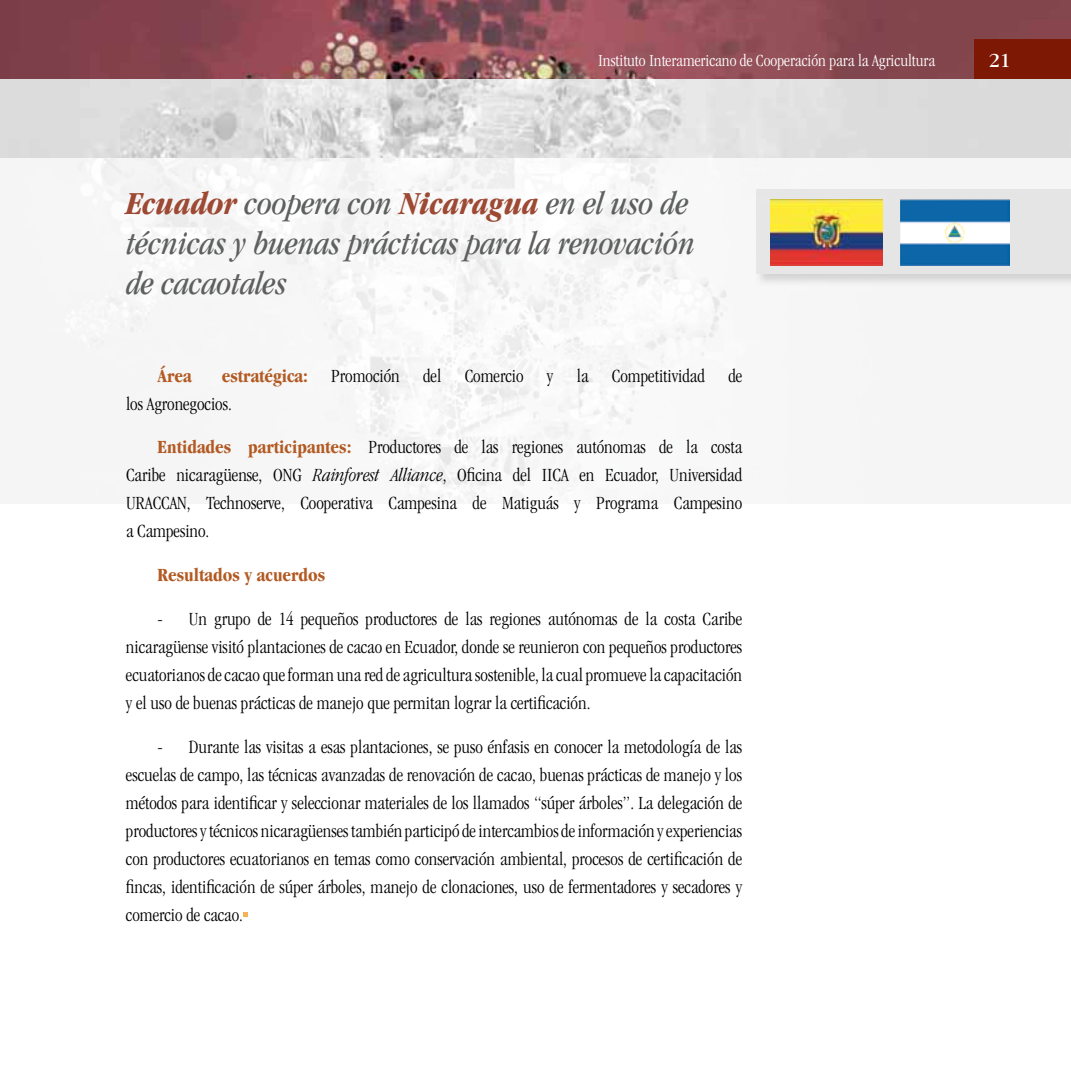
<style>
.page{position:relative;width:1071px;height:1071px;background:#fff}
.page>*{position:absolute;margin:0;border:0;box-sizing:border-box;transform-origin:0 0}
.t1{font:italic condensed 33.25px/39.9px "Garamond";color:#5e5f5f}
.t2{font:21px "Garamond";color:#fff}
.t3{font:300 condensed 19.25px/28px "Garamond";color:#000;text-align:justify}
.t4{font:700 condensed 19.25px "Garamond";color:#b25a22}
.t5{font:300 condensed 17.5px "Garamond";color:#fff}
.s1{font-weight:700;color:#9d4933}
.s2{font-weight:700;color:#b25a22}
.s3{font-style:italic}
</style>
<div class="page">
<img style="left:0;top:0;width:1071px;height:158px">
<img style="left:0;top:23px;width:1071px;height:56px">
<div style="left:975px;top:40px;width:96px;height:39px;background:#7d1805"></div>
<div style="left:756px;top:189px;width:315px;height:85px;background:#e5e5e6"></div>
<img style="left:770px;top:200px;width:113px;height:66px">
<img style="left:900px;top:200px;width:110px;height:66px">
<svg style="left:243px;top:912px;width:5px;height:5px"></svg>
<p class="t5" style="left:598px;top:54px;width:339px">Instituto Interamericano de Cooperación para la Agricultura</p>
<p class="t2" style="left:989px;top:53px;width:24px">21</p>
<h1 class="t1" style="left:126px;top:186px;width:570px"><span class="s1">Ecuador</span> coopera con <span class="s1">Nicaragua</span> en el uso de técnicas y buenas prácticas para la renovación de cacaotales</h1>
<p class="t4" style="left:158px;top:368px;width:36px">Área</p>
<p class="t3" style="left:126px;top:363px;width:618px;text-indent:96px"><span class="s2">estratégica:</span> Promoción del Comercio y la Competitividad de los Agronegocios.</p>
<p class="t3" style="left:126px;top:435px;width:618px;text-indent:31px"><span class="s2">Entidades participantes:</span> Productores de las regiones autónomas de la costa Caribe nicaragüense, ONG <span class="s3">Rainforest Alliance</span>, Oficina del IICA en Ecuador, Universidad URACCAN, Technoserve, Cooperativa Campesina de Matiguás y Programa Campesino a Campesino.</p>
<p class="t4" style="left:158px;top:568px;width:169px">Resultados y acuerdos</p>
<p class="t3" style="left:126px;top:606px;width:618px;text-indent:32px">- Un grupo de 14 pequeños productores de las regiones autónomas de la costa Caribe nicaragüense visitó plantaciones de cacao en Ecuador, donde se reunieron con pequeños productores ecuatorianos de cacao que forman una red de agricultura sostenible, la cual promueve la capacitación y el uso de buenas prácticas de manejo que permitan lograr la certificación.</p>
<p class="t3" style="left:126px;top:734px;width:618px;text-indent:32px">- Durante las visitas a esas plantaciones, se puso énfasis en conocer la metodología de las escuelas de campo, las técnicas avanzadas de renovación de cacao, buenas prácticas de manejo y los métodos para identificar y seleccionar materiales de los llamados “súper árboles”. La delegación de productores y técnicos nicaragüenses también participó de intercambios de información y experiencias con productores ecuatorianos en temas como conservación ambiental, procesos de certificación de fincas, identificación de súper árboles, manejo de clonaciones, uso de fermentadores y secadores y comercio de cacao.</p>
</div>
